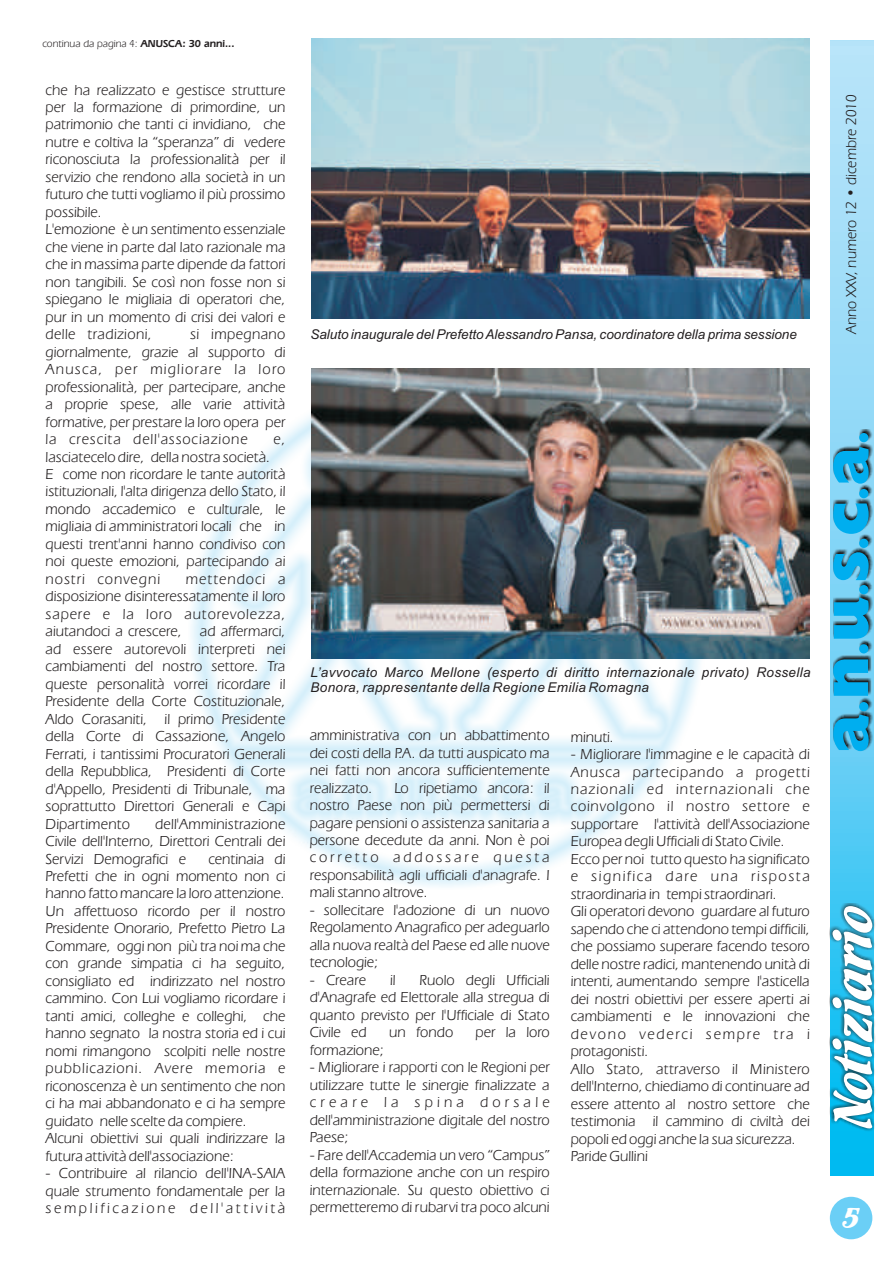
<style>
.page{position:relative;width:893px;height:1263px;background:#fff}
.page>*{position:absolute;margin:0;border:0;box-sizing:border-box;transform-origin:0 0}
.t1{font:57.6px "Flamenco D";color:#fff}
.t2{font:30px "Flamenco D";color:#fff}
.t3{font:15px/17.4px "Eras IT Cby BT";color:#231f20;text-align:justify}
.t4{font:italic 13.5px/15.1px "Arial";letter-spacing:.025em;color:#231f20}
.t5{font:italic 13.5px "Arial";color:#231f20}
.t6{font:10.5px "Eras IT Cby BT";color:#231f20}
.s1{font-weight:700}
</style>
<div class="page">
<img style="left:191px;top:373px;width:514px;height:514px">
<svg style="left:830px;top:41px;width:43px;height:1134px;background:#83d6f6"></svg>
<div style="left:830px;top:1197px;width:42px;height:42px;background:#6bcff6;border-radius:50%"></div>
<img style="left:829px;top:903px;width:46px;height:228px">
<img style="left:833px;top:429px;width:39px;height:322px">
<div style="left:859px;top:702px;width:9px;height:9px;background:#00aeef;border-radius:50%"></div>
<svg style="left:833px;top:659px;width:35px;height:37px"></svg>
<div style="left:859px;top:644px;width:9px;height:9px;background:#00aeef;border-radius:50%"></div>
<svg style="left:834px;top:597px;width:35px;height:42px"></svg>
<div style="left:859px;top:585px;width:9px;height:9px;background:#00aeef;border-radius:50%"></div>
<svg style="left:833px;top:552px;width:36px;height:28px"></svg>
<div style="left:859px;top:539px;width:9px;height:9px;background:#00aeef;border-radius:50%"></div>
<svg style="left:833px;top:503px;width:36px;height:31px"></svg>
<div style="left:859px;top:489px;width:9px;height:9px;background:#00aeef;border-radius:50%"></div>
<div style="left:859px;top:433px;width:9px;height:9px;background:#00aeef;border-radius:50%"></div>
<svg style="left:833px;top:714px;width:36px;height:37px"></svg>
<svg style="left:833px;top:447px;width:36px;height:37px"></svg>
<img style="left:311px;top:38px;width:499px;height:281px">
<img style="left:312px;top:368px;width:497px;height:290px">
<p class="t6" style="left:42px;top:39px;width:194px">continua da pagina 4: <span class="s1">ANUSCA: 30 anni...</span></p>
<p class="t3" style="left:46px;top:82px;width:241px;text-align:left">che ha realizzato e gestisce strutture per la formazione di primordine, un patrimonio che tanti ci invidiano, che nutre e coltiva la “speranza” di vedere riconosciuta la professionalità per il servizio che rendono alla società in un futuro che tutti vogliamo il più prossimo possibile.<br>L'emozione è un sentimento essenziale che viene in parte dal lato razionale ma che in massima parte dipende da fattori non tangibili. Se così non fosse non si spiegano le migliaia di operatori che, pur in un momento di crisi dei valori e delle tradizioni,</p>
<p class="t3" style="left:46px;top:327px;width:241px;text-indent:145px">si impegnano giornalmente, grazie al supporto di Anusca, per migliorare la loro professionalità, per partecipare, anche a proprie spese, alle varie attività formative, per prestare la loro opera per la crescita dell'associazione</p>
<p class="t3" style="left:273px;top:431px;width:14px">e,</p>
<p class="t3" style="left:46px;top:449px;width:241px;text-align:left">lasciatecelo dire, della nostra società.<br>E come non ricordare le tante autorità istituzionali, l'alta dirigenza dello Stato, il mondo accademico e culturale, le migliaia di amministratori locali che in questi trent'anni hanno condiviso con noi queste emozioni, partecipando ai nostri convegni</p>
<p class="t3" style="left:46px;top:571px;width:241px;text-indent:140px">mettendoci a disposizione disinteressatamente il loro sapere e la loro autorevolezza, aiutandoci a crescere, ad affermarci, ad essere autorevoli interpreti nei cambiamenti del nostro settore. Tra queste personalità vorrei ricordare il Presidente della Corte Costituzionale, Aldo Corasaniti, il primo Presidente della Corte di Cassazione, Angelo Ferrati, i tantissimi Procuratori Generali della Repubblica, Presidenti di Corte d'Appello, Presidenti di Tribunale, ma soprattutto Direttori Generali e Capi Dipartimento</p>
<p class="t3" style="left:46px;top:816px;width:241px;text-indent:110px">dell'Amministrazione Civile dell'Interno, Direttori Centrali dei Servizi Demografici e</p>
<p class="t3" style="left:46px;top:851px;width:241px;text-align:left;text-indent:163px">centinaia di Prefetti che in ogni momento non ci hanno fatto mancare la loro attenzione.<br>Un affettuoso ricordo per il nostro Presidente Onorario, Prefetto Pietro La Commare, oggi non più tra noi ma che con grande simpatia ci ha seguito, consigliato ed indirizzato nel nostro cammino. Con Lui vogliamo ricordare i tanti amici, colleghe e colleghi, che hanno segnato la nostra storia ed i cui nomi rimangono scolpiti nelle nostre pubblicazioni. Avere memoria e riconoscenza è un sentimento che non ci ha mai abbandonato e ci ha sempre guidato nelle scelte da compiere.<br>Alcuni obiettivi sui quali indirizzare la futura attività dell'associazione:</p>
<p class="t3" style="left:46px;top:1165px;width:241px">- Contribuire al rilancio dell'INA-SAIA quale strumento fondamentale per la semplificazione dell'attività</p>
<p class="t5" style="left:310px;top:329px;width:488px">Saluto inaugurale del Prefetto Alessandro Pansa, coordinatore della prima sessione</p>
<p class="t3" style="left:843px;top:334px;width:241px;rotate:-90deg">Anno XXV, numero 12 • dicembre 2010</p>
<p class="t4" style="left:311px;top:666px;width:502px">L’avvocato Marco Mellone (esperto di diritto internazionale privato) Rossella<br>Bonora, rappresentante della Regione Emilia Romagna</p>
<p class="t3" style="left:310px;top:727px;width:241px">amministrativa con un abbattimento dei costi della P.A. da tutti auspicato ma nei fatti non ancora sufficientemente realizzato.</p>
<p class="t3" style="left:310px;top:780px;width:241px;text-indent:85px">Lo ripetiamo ancora: il nostro Paese non più permettersi di pagare pensioni o assistenza sanitaria a persone decedute da anni. Non è poi corretto addossare questa responsabilità agli ufficiali d'anagrafe. I mali stanno altrove.</p>
<p class="t3" style="left:310px;top:902px;width:241px">- sollecitare l'adozione di un nuovo Regolamento Anagrafico per adeguarlo alla nuova realtà del Paese ed alle nuove tecnologie;</p>
<p class="t3" style="left:310px;top:972px;width:58px">- Creare</p>
<p class="t3" style="left:390px;top:972px;width:7px">il</p>
<p class="t3" style="left:310px;top:972px;width:241px;text-indent:110px">Ruolo degli Ufficiali d'Anagrafe ed Elettorale alla stregua di quanto previsto per l'Ufficiale di Stato Civile ed</p>
<p class="t3" style="left:389px;top:1025px;width:66px">un fondo</p>
<p class="t3" style="left:476px;top:1025px;width:76px">per la loro</p>
<p class="t3" style="left:310px;top:1042px;width:76px">formazione;</p>
<p class="t3" style="left:310px;top:1059px;width:241px">- Migliorare i rapporti con le Regioni per utilizzare tutte le sinergie finalizzate a creare la spina dorsale dell'amministrazione digitale del nostro Paese;</p>
<p class="t3" style="left:310px;top:1147px;width:241px">- Fare dell'Accademia un vero “Campus” della formazione anche con un respiro internazionale. Su questo obiettivo ci permetteremo di rubarvi tra poco alcuni</p>
<p class="t3" style="left:571px;top:729px;width:45px">minuti.</p>
<p class="t3" style="left:571px;top:746px;width:241px;text-align:left">- Migliorare l'immagine e le capacità di Anusca partecipando a progetti nazionali ed internazionali che coinvolgono il nostro settore e supportare l'attività dell'Associazione Europea degli Ufficiali di Stato Civile.<br>Ecco per noi tutto questo ha significato e significa dare una risposta straordinaria in tempi straordinari.<br>Gli operatori devono guardare al futuro sapendo che ci attendono tempi difficili, che possiamo superare facendo tesoro delle nostre radici, mantenendo unità di intenti, aumentando sempre l'asticella dei nostri obiettivi per essere aperti ai cambiamenti e le innovazioni che devono vederci sempre tra i protagonisti.<br>Allo Stato, attraverso il Ministero dell'Interno, chiediamo di continuare ad essere attento al nostro settore che testimonia il cammino di civiltà dei popoli ed oggi anche la sua sicurezza.<br>Paride Gullini</p>
<h1 class="t1" style="left:825px;top:1126px;width:225px;rotate:-90deg">Notiziario</h1>
<h2 class="t2" style="left:843px;top:1203px;width:18px">5</h2>
</div>
